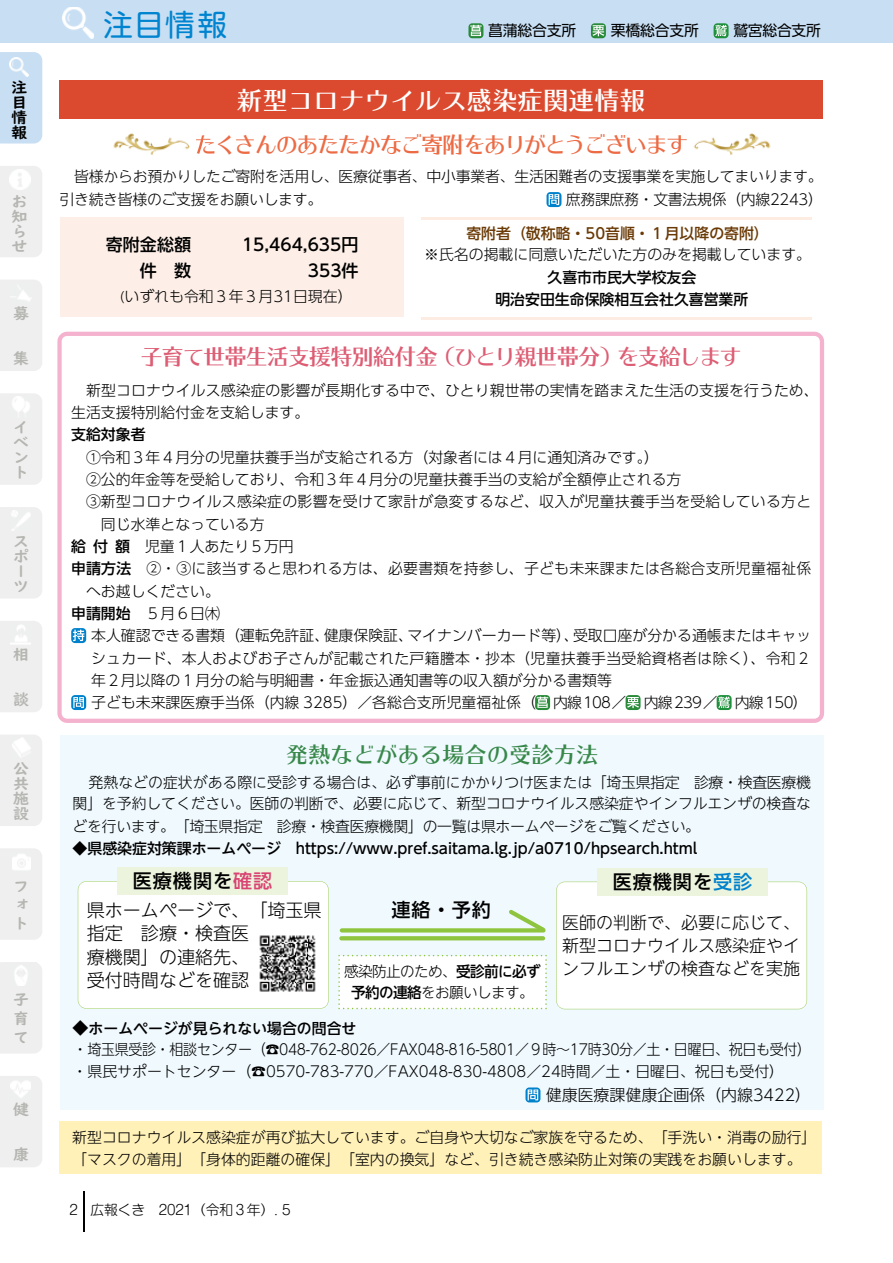
<style>
.page{position:relative;width:893px;height:1263px;background:#fff}
.page>*{position:absolute;margin:0;border:0;box-sizing:border-box;transform-origin:0 0}
.t1{font:29.7px "UD Shin M Go Pro";color:#0084cf}
.t2{font:25.5px "Kan 412 Typos Std";color:#fff}
.t3{font:22.35px "Kan 412 Typos Std";letter-spacing:-.055em;color:#dd5d74}
.t4{font:22.35px "Kan 412 Typos Std";letter-spacing:-.075em;color:#ec6b44}
.t5{font:22.35px "Kan 412 Typos Std";color:#38884a}
.t6{font:500 19.2px "UD Shin Go Pro";letter-spacing:.05em;color:#000}
.t7{font:300 18px/23.4px "UD Shin Go NT Pro";color:#000}
.t8{font:300 16.95px/23.4px "UD Shin Go NT Pro";color:#000;text-align:right}
.t9{font:500 16.95px/26.5px "UD Shin Go Pro";color:#000;text-align:right}
.t10{font:300 15.9px "UD Shin Go NT Pro";color:#000}
.t11{font:700 15.15px/15px "UD Digi Kyokasho Std";color:#b5b6b1;scale:1.05 1}
.t12{font:700 15.15px/15px "UD Digi Kyokasho Std";color:#000;scale:1.05 1}
.t13{font:700 15px/15px "UD Digi Kyokasho Std";color:#b5b6b1;text-align:justify;scale:1.06 1}
.t14{font:300 14.85px/21.9px "UD Shin Go NT Pro";letter-spacing:-.015em;color:#000}
.t15{font:300 14.85px/22.4px "UD Shin Go Pro";color:#000}
.t16{font:500 14.85px "UD Shin Go NT Pro";color:#000}
.t17{font:300 14.85px "UD Shin Go Pro";letter-spacing:.02em;color:#000}
.t18{font:500 14.85px/22.4px "UD Shin Go Pro";color:#000;text-align:center}
.t19{font:14.85px "UD Shin Go NT Pro";letter-spacing:-.02em;color:#000}
.t20{font:500 14.85px "UD Shin Go Pro";color:#6a3a06}
.t21{font:300 14.85px "UD Shin Go NT Pro";letter-spacing:-.04em;color:#000}
.t22{font:300 13.8px "Shin M Go Pro";letter-spacing:-.01em;color:#000}
.s1{font-weight:500}
.s2{font-size:12.75px}
.s3{font-weight:300}
.s4{color:#d94473}
.s5{color:#0081cc}
.s6{font-weight:500;font-size:15.9px}
</style>
<div class="page">
<svg style="left:57px;top:332px;width:767px;height:391px"></svg>
<div style="left:59px;top:81px;width:764px;height:38px;background:#db4a2e"></div>
<svg style="left:546px;top:192px;width:15px;height:15px"></svg>
<svg style="left:549px;top:194px;width:10px;height:11px"></svg>
<div style="left:60px;top:736px;width:764px;height:374px;background:#f0f9fe"></div>
<svg style="left:525px;top:1087px;width:15px;height:15px"></svg>
<svg style="left:528px;top:1089px;width:10px;height:11px"></svg>
<div style="left:78px;top:881px;width:251px;height:128px;background:#fff"></div>
<div style="left:556px;top:882px;width:251px;height:127px;background:#fff"></div>
<div style="left:338px;top:955px;width:209px;height:54px;background:#fff"></div>
<div style="left:118px;top:867px;width:170px;height:28px;background:#ecf4dd"></div>
<div style="left:597px;top:868px;width:171px;height:28px;background:#ecf4dd"></div>
<img style="left:256px;top:930px;width:63px;height:65px">
<svg style="left:340px;top:928px;width:206px;height:4px"></svg>
<svg style="left:339px;top:936px;width:206px;height:4px"></svg>
<svg style="left:509px;top:909px;width:36px;height:23px"></svg>
<div style="left:60px;top:218px;width:344px;height:99px;background:#fdefe7"></div>
<svg style="left:71px;top:628px;width:15px;height:15px"></svg>
<svg style="left:73px;top:630px;width:11px;height:11px"></svg>
<div style="left:71px;top:695px;width:15px;height:15px;background:#0081cc;border-radius:4px"></div>
<svg style="left:73px;top:697px;width:11px;height:11px"></svg>
<svg style="left:535px;top:695px;width:15px;height:15px"></svg>
<svg style="left:537px;top:697px;width:11px;height:11px"></svg>
<div style="left:626px;top:695px;width:14px;height:15px;background:#298b3a;border-radius:4px"></div>
<svg style="left:627px;top:697px;width:12px;height:11px"></svg>
<div style="left:717px;top:695px;width:15px;height:15px;background:#1f903b;border-radius:4px"></div>
<svg style="left:718px;top:696px;width:12px;height:12px"></svg>
<hr style="left:421px;top:218px;width:390px;height:2px;background:#fdece2">
<hr style="left:421px;top:317px;width:390px;height:2px;background:#fdece2">
<img style="left:113px;top:133px;width:77px;height:22px">
<img style="left:196px;top:135px;width:6px;height:19px">
<img style="left:693px;top:133px;width:78px;height:22px">
<img style="left:681px;top:139px;width:6px;height:2px">
<div style="left:60px;top:1121px;width:762px;height:53px;background:#fff1b8"></div>
<div style="left:0;top:848px;width:42px;height:92px;background:#efefef"></div>
<img style="left:12px;top:853px;width:19px;height:18px">
<div style="left:0;top:962px;width:42px;height:91px;background:#efefef"></div>
<div style="left:5px;top:963px;width:32px;height:28px;background:#efefef"></div>
<img style="left:15px;top:966px;width:12px;height:20px">
<div style="left:0;top:166px;width:42px;height:91px;background:#efefef"></div>
<img style="left:10px;top:169px;width:20px;height:21px">
<div style="left:0;top:280px;width:42px;height:91px;background:#efefef"></div>
<img style="left:11px;top:283px;width:20px;height:20px">
<div style="left:0;top:393px;width:42px;height:92px;background:#efefef"></div>
<img style="left:11px;top:397px;width:20px;height:20px">
<div style="left:0;top:507px;width:42px;height:91px;background:#efefef"></div>
<img style="left:11px;top:511px;width:20px;height:20px">
<div style="left:0;top:621px;width:42px;height:91px;background:#efefef"></div>
<img style="left:11px;top:624px;width:20px;height:21px">
<div style="left:0;top:1076px;width:42px;height:91px;background:#efefef"></div>
<img style="left:11px;top:1079px;width:20px;height:21px">
<div style="left:0;top:735px;width:42px;height:91px;background:#efefef"></div>
<img style="left:11px;top:737px;width:20px;height:20px">
<div style="left:0;top:52px;width:42px;height:92px;background:#c7def3"></div>
<img style="left:10px;top:57px;width:19px;height:20px">
<div style="left:0;top:0;width:893px;height:43px;background:#c7def3"></div>
<img style="left:63px;top:7px;width:31px;height:31px">
<div style="left:468px;top:23px;width:15px;height:15px;background:#298b3a;border-radius:4px"></div>
<svg style="left:470px;top:25px;width:14px;height:11px"></svg>
<svg style="left:591px;top:23px;width:15px;height:15px"></svg>
<svg style="left:593px;top:25px;width:13px;height:11px"></svg>
<svg style="left:714px;top:23px;width:15px;height:15px"></svg>
<svg style="left:715px;top:25px;width:14px;height:11px"></svg>
<hr style="left:83px;top:1192px;width:2px;height:40px;background:#000">
<p class="t12" style="left:12px;top:80px;width:16px">注目情報</p>
<p class="t11" style="left:12px;top:194px;width:16px">お知らせ</p>
<p class="t11" style="left:13px;top:306px;width:16px">募</p>
<p class="t11" style="left:13px;top:351px;width:16px">集</p>
<p class="t11" style="left:13px;top:420px;width:16px">イベント</p>
<p class="t11" style="left:13px;top:534px;width:16px">スポーツ</p>
<p class="t11" style="left:13px;top:647px;width:15px">相</p>
<p class="t11" style="left:13px;top:692px;width:16px">談</p>
<p class="t13" style="left:13px;top:761px;width:16px">公共施設</p>
<p class="t13" style="left:13px;top:876px;width:15px;line-height:18.9px">フォト</p>
<p class="t11" style="left:13px;top:990px;width:16px;line-height:19px;text-align:justify">子育て</p>
<p class="t11" style="left:13px;top:1102px;width:17px">健</p>
<p class="t11" style="left:13px;top:1147px;width:16px">康</p>
<h1 class="t1" style="left:104px;top:0;width:125px">注目情報</h1>
<p class="t19" style="left:750px;top:19px;width:75px">教育委員会</p>
<p class="t19" style="left:505px;top:19px;width:210px">栗橋総合支所　 栗橋総合支所　</p>
<p class="t19" style="left:628px;top:19px;width:195px">鷲宮総合支所　 鷲宮総合支所</p>
<h2 class="t2" style="left:237px;top:86px;width:410px">新型コロナウイルス感染症関連情報</h2>
<h3 class="t4" style="left:194px;top:133px;width:496px">たくさんのあたたかなご寄附をありがとうございます</h3>
<p class="t14" style="left:60px;top:164px;width:765px;line-height:23.2px;text-indent:15px">皆様からお預かりしたご寄附を活用し、医療従事者、中小事業者、生活困難者の支援事業を実施してまいります。引き続き皆様のご支援をお願いします。</p>
<p class="t14" style="left:566px;top:188px;width:259px">庶務課庶務・文書法規係（内線2243）</p>
<p class="t20" style="left:466px;top:221px;width:304px">寄附者（敬称略・50音順・１月以降の寄附）</p>
<p class="t15" style="left:424px;top:242px;width:388px">※氏名の掲載に同意いただいた方のみを掲載しています。</p>
<p class="t18" style="left:495px;top:266px;width:254px">久喜市市民大学校友会<br>明治安田生命保険相互会社久喜営業所</p>
<h3 class="t3" style="left:141px;top:344px;width:603px">子育て世帯生活支援特別給付金（ひとり親世帯分）を支給します</h3>
<p class="t15" style="left:71px;top:378px;width:749px">　新型コロナウイルス感染症の影響が長期化する中で、ひとり親世帯の実情を踏まえた生活の支援を行うため、生活支援特別給付金を支給します。</p>
<p class="t18" style="left:71px;top:423px;width:76px">支給対象者</p>
<p class="t15" style="left:71px;top:445px;width:589px">　①令和３年４月分の児童扶養手当が支給される方（対象者には４月に通知済みです。）</p>
<p class="t15" style="left:71px;top:468px;width:612px">　②公的年金等を受給しており、令和３年４月分の児童扶養手当の支給が全額停止される方</p>
<p class="t15" style="left:71px;top:490px;width:741px">　③ 新型コロナウイルス感染症の影響を受けて家計が急変するなど、収入が児童扶養手当を受給している方と</p>
<p class="t15" style="left:101px;top:512px;width:165px">同じ水準となっている方</p>
<p class="t15" style="left:71px;top:534px;width:224px"><span class="s1">給付額</span>　児童１人あたり５万円</p>
<p class="t15" style="left:71px;top:557px;width:742px"><span class="s1">申 請方法</span>　②・③に該当すると思われる方は、必要書類を持参し、子ども未来課または各総合支所児童福祉係</p>
<p class="t15" style="left:86px;top:579px;width:135px">へお越しください。</p>
<p class="t15" style="left:71px;top:601px;width:150px"><span class="s1">申請開始</span>　５月６日㈭</p>
<p class="t15" style="left:91px;top:624px;width:721px">本人確認できる書類（運転免許証、健康保険証、マイナンバーカード等）、受取口座が分かる通帳またはキャッ</p>
<p class="t17" style="left:91px;top:646px;width:721px">シュカード、本人およびお子さんが記載された戸籍謄本・抄本（児童扶養手当受給資格者は除く）、令和２</p>
<p class="t15" style="left:91px;top:668px;width:522px">年２月以降の１月分の給与明細書・年金振込通知書等の収入額が分かる書類等</p>
<p class="t15" style="left:91px;top:691px;width:718px">子ども未来課医療手当係（内線 3285）／各総合支所児童福祉係（ 内線108／ 内線239／ 内線150）</p>
<p class="t9" style="left:106px;top:230px;width:254px">寄附金総額　　　15,464,635円<br>353件</p>
<p class="t15" style="left:112px;top:285px;width:242px"><span class="s2">（</span>いずれも令和３年３月31日現在）</p>
<h3 class="t5" style="left:286px;top:742px;width:314px">発熱などがある場合の受診方法</h3>
<p class="t14" style="left:73px;top:771px;width:740px;text-align:justify;text-indent:16px">発熱などの症状がある際に受診する場合は、必ず事前にかかりつけ医または「埼玉県指定　診療・検査医療機関」を予約してください。医師の判断で、必要に応じて、新型コロナウイルス感染症やインフルエンザの検査などを行います。「埼玉県指定　診療・検査医療機関」の一覧は県ホームページをご覧ください。</p>
<p class="t16" style="left:73px;top:836px;width:626px"><span class="s3">◆</span>県感染症対策課ホームページ　https://www.pref.saitama.lg.jp/a0710/hpsearch.html</p>
<p class="t6" style="left:133px;top:865px;width:141px">医療機関を<span class="s4">確認</span></p>
<p class="t6" style="left:613px;top:867px;width:141px">医療機関を<span class="s5">受診</span></p>
<p class="t6" style="left:392px;top:894px;width:101px">連絡・予約</p>
<p class="t7" style="left:87px;top:897px;width:236px">県ホームページで、「埼玉県指定　診療・検査医<br>療機関」の連絡先、<br>受付時間などを確認</p>
<p class="t8" style="left:344px;top:910px;width:457px">医師の判断で、必要に応じて、<br>新型コロナウイルス感染症やイ<br><sub>感染防止のため、</sub><sub>受診前に必ず</sub> ンフルエンザの検査などを実施</p>
<p class="t21" style="left:351px;top:981px;width:184px"><span class="s1">予約の連絡</span>をお願いします。</p>
<p class="t14" style="left:73px;top:1016px;width:740px"><span class="s6">◆</span><span class="s1">ホームページが見られない場合の問合せ<br></span>・ 埼玉県受診・相談センター（☎048-762-8026／FAX048-816-5801／９時～17時30分／土・日曜日、祝日も受付）・県民サポートセンター（☎0570-783-770／FAX048-830-4808／24時間／土・日曜日、祝日も受付）</p>
<p class="t10" style="left:546px;top:1082px;width:267px">健康医療課健康企画係（内線3422）</p>
<p class="t14" style="left:72px;top:1125px;width:746px;line-height:22.4px">新型コロナウイルス感染症が再び拡大しています。ご自身や大切なご家族を守るため、「手洗い・消毒の励行」「マスクの着用」「身体的距離の確保」「室内の換気」など、引き続き感染防止対策の実践をお願いします。</p>
<p class="t22" style="left:69px;top:1198px;width:226px">2 広報くき　2021（令和３年）.５</p>
</div>
